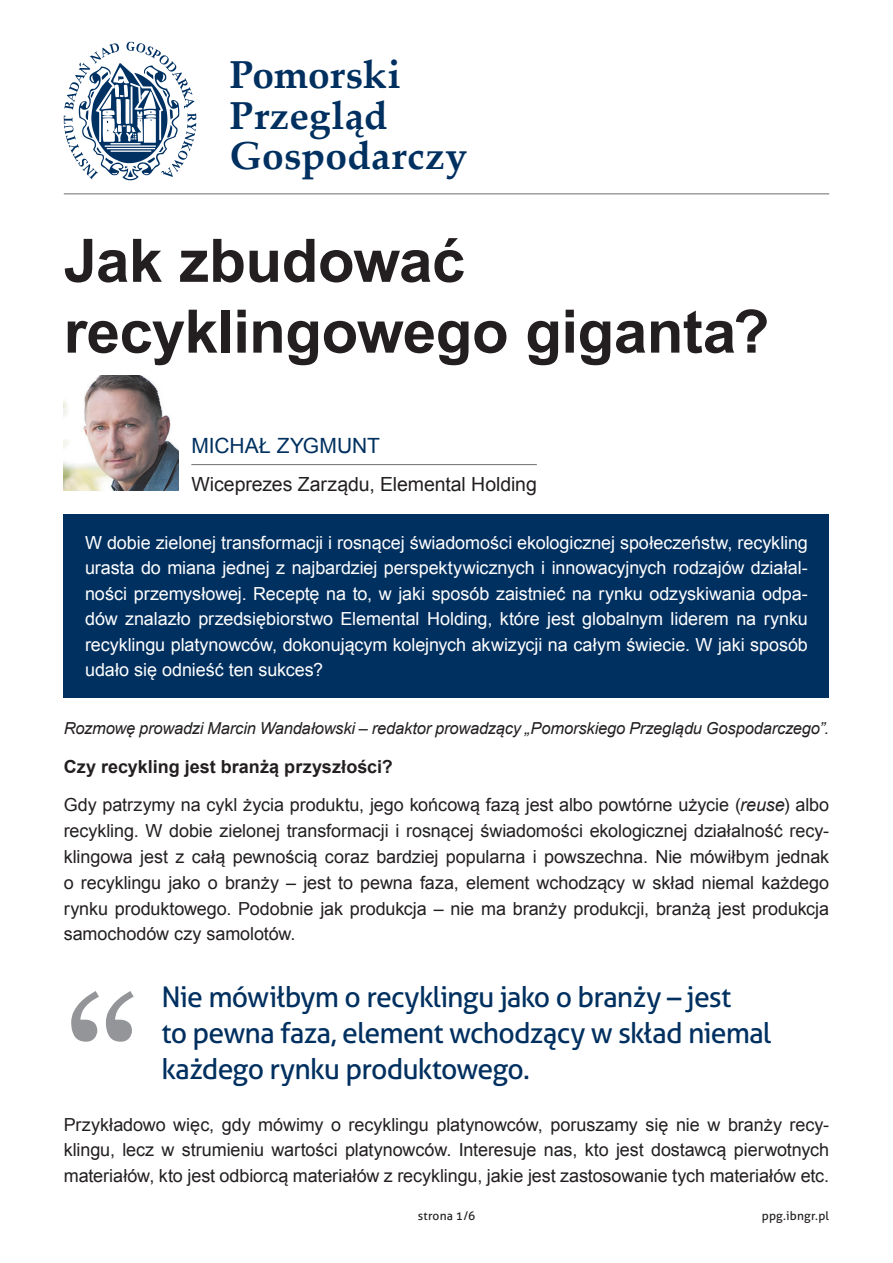
<style>
.page{position:relative;width:893px;height:1263px;background:#fff}
.page>*{position:absolute;margin:0;border:0;box-sizing:border-box;transform-origin:0 0}
.t1{font:192px "Georgia";color:#939598}
.t2{font:700 60px/70.8px "Arial";letter-spacing:-.01em;color:#231f20}
.t3{font:700 39px/40.5px "Palatino Linotype";letter-spacing:.005em;color:#003060}
.t4{font:28.5px/36.3px "Aller";letter-spacing:-.03em;color:#003060}
.t5{font:21px "Arial";color:#003060}
.t6{font:19.5px "Arial";letter-spacing:-.005em;color:#231f20}
.t7{font:18px/25.8px "Arial";letter-spacing:-.005em;color:#231f20;text-align:justify}
.t8{font:18px/25.5px "Arial";letter-spacing:-.005em;color:#fff;text-align:justify}
.t9{font:italic 16.5px "Arial";letter-spacing:-.01em;color:#231f20}
.t10{font:12px "Aller";letter-spacing:.015em;color:#231f20}
.s1{font-weight:700}
.s2{font-style:italic}
</style>
<div class="page">
<svg style="left:64px;top:42px;width:132px;height:138px"></svg>
<hr style="left:64px;top:193px;width:765px;height:1px;background:#6c6d70">
<img style="left:64px;top:376px;width:115px;height:115px">
<hr style="left:191px;top:464px;width:346px;height:1px;background:#6c6d70">
<div style="left:64px;top:514px;width:765px;height:183px;background:#003060"></div>
<h3 class="t3" style="left:230px;top:53px;width:239px">Pomorski<br>Przegląd<br>Gospodarczy</h3>
<h2 class="t2" style="left:64px;top:227px;width:707px">Jak zbudować recyklingowego giganta?</h2>
<p class="t5" style="left:191px;top:431px;width:190px">MICHAŁ ZYGMUNT</p>
<p class="t6" style="left:191px;top:471px;width:347px">Wiceprezes Zarządu, Elemental Holding</p>
<p class="t8" style="left:85px;top:530px;width:724px">W dobie zielonej transformacji i rosnącej świadomości ekologicznej społeczeństw, recykling urasta do miana jednej z najbardziej perspektywicznych i innowacyjnych rodzajów działal&shy;ności przemysłowej. Receptę na to, w jaki sposób zaistnieć na rynku odzyskiwania odpa&shy;dów znalazło przedsiębiorstwo Elemental Holding, które jest globalnym liderem na rynku recyklingu platynowców, dokonującym kolejnych akwizycji na całym świecie. W jaki sposób udało się odnieść ten sukces?</p>
<p class="t9" style="left:64px;top:718px;width:767px">Rozmowę prowadzi Marcin Wandałowski – redaktor prowadzący „Pomorskiego Przeglądu Gospodarczego”.</p>
<p class="t7" style="left:64px;top:747px;width:767px;line-height:38.5px"><span class="s1">Czy recykling jest branżą przyszłości?<br></span>Gdy patrzymy na cykl życia produktu, jego końcową fazą jest albo powtórne użycie (<span class="s2">reuse</span>) albo</p>
<p class="t7" style="left:64px;top:818px;width:767px">recykling. W dobie zielonej transformacji i rosnącej świadomości ekologicznej działalność recy&shy;klingowa jest z całą pewnością coraz bardziej popularna i powszechna. Nie mówiłbym jednak o recyklingu jako o branży – jest to pewna faza, element wchodzący w skład niemal każdego rynku produktowego. Podobnie jak produkcja – nie ma branży produkcji, branżą jest produkcja samochodów czy samolotów.</p>
<h1 class="t1" style="left:64px;top:952px;width:80px">“</h1>
<h3 class="t4" style="left:162px;top:978px;width:611px">Nie mówiłbym o recyklingu jako o branży – jest<br>to pewna faza, element wchodzący w skład niemal każdego rynku produktowego.</h3>
<p class="t7" style="left:64px;top:1111px;width:767px">Przykładowo więc, gdy mówimy o recyklingu platynowców, poruszamy się nie w branży recy&shy;klingu, lecz w strumieniu wartości platynowców. Interesuje nas, kto jest dostawcą pierwotnych materiałów, kto jest odbiorcą materiałów z recyklingu, jakie jest zastosowanie tych materiałów etc.</p>
<p class="t10" style="left:418px;top:1209px;width:59px">strona 1/6</p>
<p class="t10" style="left:762px;top:1209px;width:69px">ppg.ibngr.pl</p>
</div>
